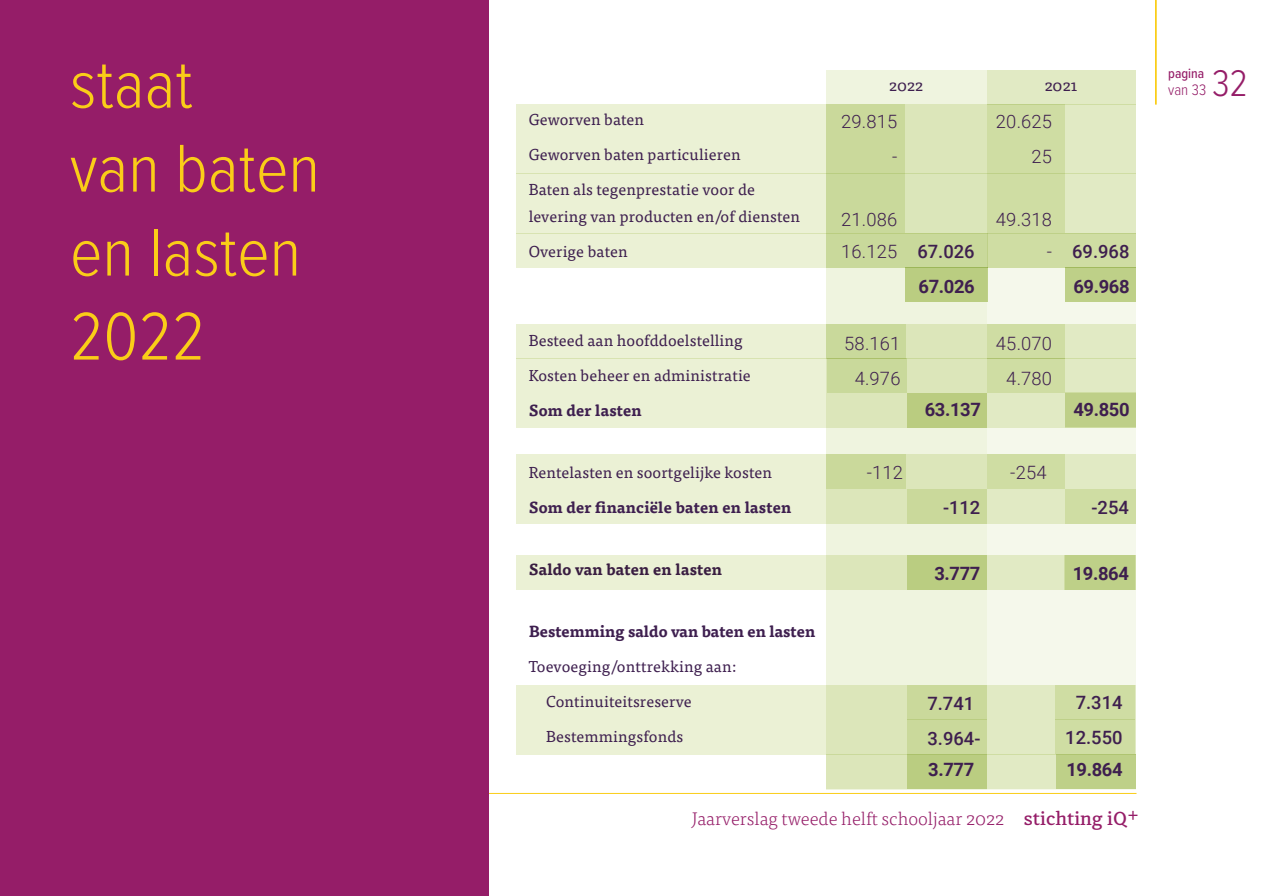
<style>
.page{position:relative;width:1267px;height:896px;background:#fff}
.page>*{position:absolute;margin:0;border:0;box-sizing:border-box;transform-origin:0 0}
.t1{font:300 70px/84px "Proxima Nova Cond";color:#facd18}
.t2{font:300 38.5px "Proxima Nova Cond";color:#951d68}
.t3{font:500 18.81px "Skema Pro News";color:#951d68}
.broodtekst{font:300 18.38px "Roboto";letter-spacing:.01em;color:#3e1f4f}
.broodtekst-2{font:700 18.38px "Roboto";letter-spacing:-.02em;color:#3e1f4f}
.broodtekst-3{font:500 18.38px "Roboto";color:#3e1f4f}
.t4{font:300 18.29px "Tisa Pro";color:#951d68}
.broodtekst-4{font:15.75px "Tisa Pro";letter-spacing:.01em;color:#3e1f4f}
.broodtekst-5{font:700 15.75px "Tisa Pro";letter-spacing:.01em;color:#3e1f4f}
.t5{font:300 15.75px "Proxima Nova Cond";color:#951d68}
.t6{font:500 14px "Proxima Nova Cond";color:#951d68}
.s1{font-size:21.96px}
</style>
<div class="page">
<hr style="left:68px;top:793px;width:1069px;height:1px;background:#facd18">
<hr style="left:1155px;top:0;width:2px;height:105px;background:#facd18">
<div style="left:0;top:0;width:489px;height:896px;background:#951d68"></div>
<div style="left:826px;top:70px;width:310px;height:719px;background:#f5f8eb"></div>
<div style="left:517px;top:233px;width:619px;height:35px;background:#ebf1d5"></div>
<div style="left:517px;top:173px;width:619px;height:60px;background:linear-gradient(to bottom,#e9f0d2,#e9f0d2)"></div>
<svg style="left:826px;top:70px;width:161px;height:616px;fill:#eff4df"></svg>
<div style="left:987px;top:70px;width:149px;height:34px;background:#e1eac4"></div>
<div style="left:1065px;top:233px;width:71px;height:35px;background:#cfdda3"></div>
<div style="left:905px;top:233px;width:83px;height:35px;background:#c9d99b"></div>
<svg style="left:517px;top:139px;width:619px;height:34px;background:#e6edcd"></svg>
<svg style="left:517px;top:105px;width:619px;height:34px;background:#e6edcd"></svg>
<svg style="left:517px;top:393px;width:619px;height:34px;background:#dce5bb"></svg>
<svg style="left:517px;top:324px;width:619px;height:34px;background:#dfe9c1"></svg>
<svg style="left:517px;top:455px;width:619px;height:34px;background:#e6edcd"></svg>
<svg style="left:517px;top:358px;width:619px;height:35px;background:#dfe8c0"></svg>
<svg style="left:517px;top:489px;width:548px;height:34px;background:#e6edcd"></svg>
<svg style="left:517px;top:686px;width:619px;height:34px;background:#e6eecd"></svg>
<svg style="left:517px;top:720px;width:619px;height:34px;background:#e6eecd"></svg>
<div style="left:826px;top:754px;width:310px;height:35px;background:#dce6ba"></div>
<div style="left:826px;top:455px;width:80px;height:34px;background:#cad99b"></div>
<div style="left:987px;top:455px;width:78px;height:34px;background:#cfdda3"></div>
<div style="left:1065px;top:489px;width:71px;height:34px;background:#cfdda3"></div>
<div style="left:906px;top:268px;width:82px;height:34px;background:#bacd81"></div>
<div style="left:1065px;top:268px;width:71px;height:34px;background:#bed088"></div>
<div style="left:907px;top:489px;width:80px;height:34px;background:#cad99b"></div>
<div style="left:907px;top:686px;width:80px;height:34px;background:#cad99b"></div>
<div style="left:1055px;top:686px;width:80px;height:34px;background:#cfdda3"></div>
<div style="left:907px;top:720px;width:80px;height:34px;background:#cad99b"></div>
<div style="left:907px;top:754px;width:80px;height:35px;background:#bacd81"></div>
<div style="left:1056px;top:754px;width:80px;height:35px;background:#bed088"></div>
<div style="left:1055px;top:720px;width:80px;height:34px;background:#cfdda3"></div>
<div style="left:988px;top:105px;width:77px;height:163px;background:#cfdda3"></div>
<div style="left:826px;top:105px;width:79px;height:163px;background:#c9d99b"></div>
<svg style="left:517px;top:555px;width:548px;height:34px;background:#e0e9c2"></svg>
<div style="left:1065px;top:555px;width:71px;height:34px;background:#bed088"></div>
<p class="t1" style="left:70px;top:39px;width:124px">staat</p>
<p class="t1" style="left:70px;top:123px;width:251px">van baten</p>
<p class="t1" style="left:70px;top:207px;width:233px">en lasten<br>2022</p>
<p class="broodtekst-4" style="left:529px;top:107px;width:117px">Geworven baten</p>
<p class="broodtekst-4" style="left:529px;top:142px;width:214px">Geworven baten particulieren</p>
<p class="broodtekst-4" style="left:529px;top:177px;width:228px">Baten als tegenprestatie voor de</p>
<p class="broodtekst-4" style="left:529px;top:205px;width:273px">levering van producten en/of diensten</p>
<p class="broodtekst-4" style="left:529px;top:240px;width:100px">Overige baten</p>
<p class="broodtekst-4" style="left:529px;top:329px;width:216px">Besteed aan hoofddoelstelling</p>
<p class="broodtekst-4" style="left:529px;top:364px;width:224px">Kosten beheer en administratie</p>
<p class="broodtekst-5" style="left:529px;top:398px;width:115px">Som der lasten</p>
<p class="broodtekst-4" style="left:529px;top:461px;width:245px">Rentelasten en soortgelijke kosten</p>
<p class="broodtekst-5" style="left:529px;top:495px;width:264px">Som der financiële baten en lasten</p>
<p class="broodtekst-5" style="left:529px;top:557px;width:195px">Saldo van baten en lasten</p>
<p class="broodtekst-5" style="left:529px;top:619px;width:288px">Bestemming saldo van baten en lasten</p>
<p class="broodtekst-4" style="left:529px;top:655px;width:209px">Toevoeging/onttrekking aan:</p>
<p class="broodtekst-4" style="left:546px;top:690px;width:147px">Continuiteitsreserve</p>
<p class="broodtekst-4" style="left:546px;top:725px;width:139px">Bestemmingsfonds</p>
<p class="broodtekst-4" style="left:889px;top:74px;width:35px">2022</p>
<p class="broodtekst-4" style="left:1045px;top:74px;width:34px">2021</p>
<p class="broodtekst" style="left:841px;top:109px;width:58px">29.815</p>
<p class="broodtekst" style="left:892px;top:144px;width:7px">-</p>
<p class="broodtekst" style="left:996px;top:109px;width:58px">20.625</p>
<p class="broodtekst" style="left:1032px;top:144px;width:22px">25</p>
<p class="broodtekst" style="left:841px;top:207px;width:58px">21.086</p>
<p class="broodtekst" style="left:841px;top:238px;width:58px">16.125</p>
<p class="broodtekst-3" style="left:917px;top:238px;width:59px">67.026</p>
<p class="broodtekst-2" style="left:919px;top:273px;width:58px">67.026</p>
<p class="broodtekst" style="left:996px;top:207px;width:58px">49.318</p>
<p class="broodtekst" style="left:1047px;top:238px;width:7px">-</p>
<p class="broodtekst-3" style="left:1072px;top:238px;width:59px">69.968</p>
<p class="broodtekst-2" style="left:1073px;top:273px;width:58px">69.968</p>
<p class="broodtekst" style="left:844px;top:330px;width:58px">58.161</p>
<p class="broodtekst" style="left:855px;top:365px;width:47px">4.976</p>
<p class="broodtekst-2" style="left:925px;top:397px;width:58px">63.137</p>
<p class="broodtekst" style="left:996px;top:330px;width:58px">45.070</p>
<p class="broodtekst" style="left:1006px;top:365px;width:47px">4.780</p>
<p class="broodtekst-2" style="left:1073px;top:397px;width:58px">49.850</p>
<p class="broodtekst" style="left:867px;top:459px;width:38px">-112</p>
<p class="broodtekst-3" style="left:943px;top:494px;width:39px">-112</p>
<p class="broodtekst" style="left:1010px;top:459px;width:38px">-254</p>
<p class="broodtekst-3" style="left:1092px;top:494px;width:39px">-254</p>
<p class="broodtekst-2" style="left:934px;top:561px;width:48px">3.777</p>
<p class="broodtekst-2" style="left:1073px;top:561px;width:58px">19.864</p>
<p class="broodtekst-3" style="left:927px;top:690px;width:48px">7.741</p>
<p class="broodtekst-3" style="left:927px;top:725px;width:54px">3.964-</p>
<p class="broodtekst-2" style="left:928px;top:757px;width:48px">3.777</p>
<p class="broodtekst-3" style="left:1076px;top:690px;width:48px">7.314</p>
<p class="broodtekst-3" style="left:1065px;top:725px;width:59px">12.550</p>
<p class="broodtekst-2" style="left:1066px;top:757px;width:58px">19.864</p>
<p class="t4" style="left:692px;top:806px;width:314px">Jaarverslag tweede helft schooljaar 2022</p>
<p class="t3" style="left:1024px;top:806px;width:117px">stichting iQ<span class="s1">+</span></p>
<p class="t6" style="left:1168px;top:63px;width:38px">pagina</p>
<p class="t5" style="left:1168px;top:78px;width:39px">van 33</p>
<h2 class="t2" style="left:1212px;top:54px;width:37px">32</h2>
</div>
